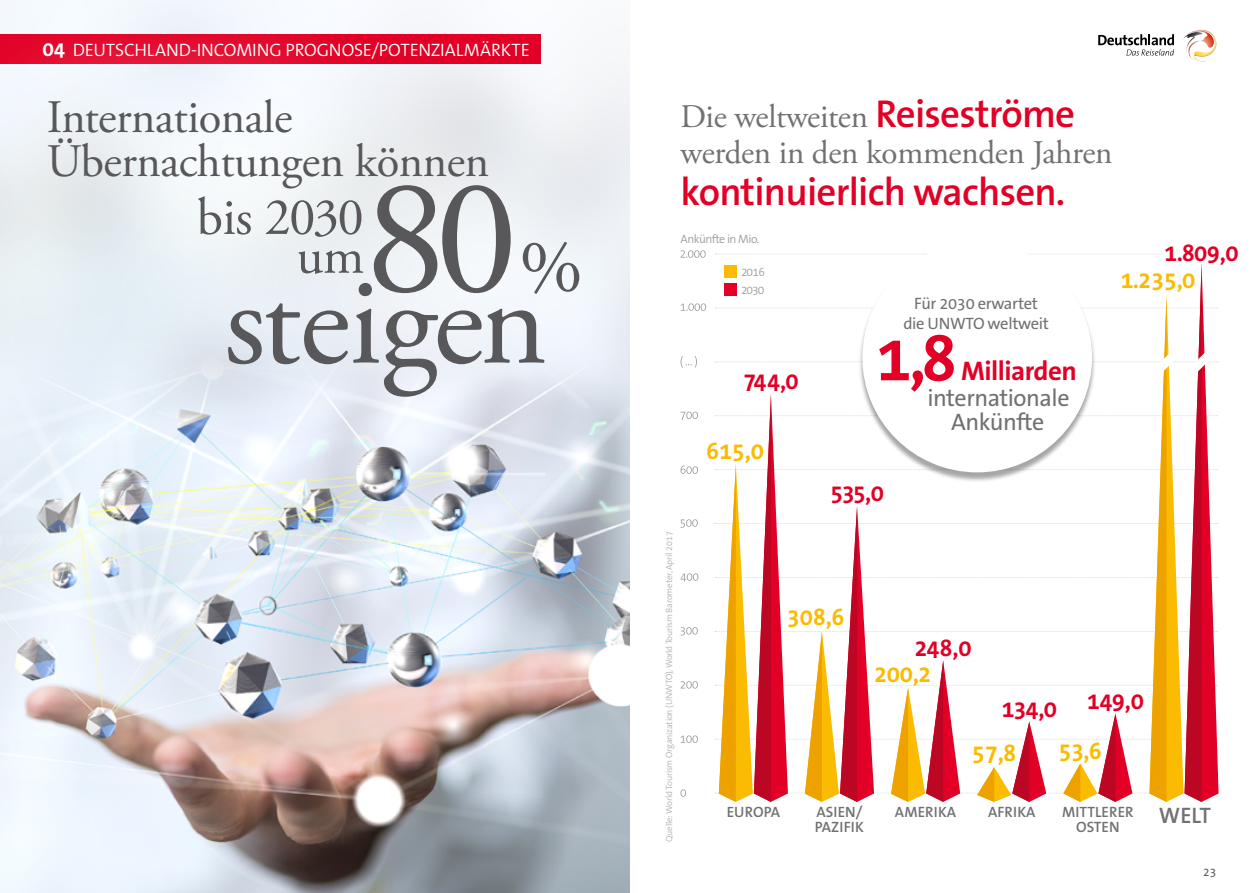
<style>
.page{position:relative;width:1259px;height:893px;background:#fff}
.page>*{position:absolute;margin:0;border:0;box-sizing:border-box;transform-origin:0 0}
.HL_AG_22pt{font:165px "Adobe Garamond Pro";color:#58585a}
.HL_AG_22pt-2{font:127.5px "Adobe Garamond Pro";letter-spacing:-.02em;color:#58585a}
.t1{font:66px "The Sans LP7 Bld";color:#e20026}
.HL_AG_22pt-3{font:52.5px "Adobe Garamond Pro";letter-spacing:-.01em;color:#58585a}
.HL_AG_22pt-4{font:46.5px "Adobe Garamond Pro";letter-spacing:-.01em;color:#58585a}
.HL_AG_22pt-5{font:39px "The Sans LP6 Se Bld";letter-spacing:-.02em;color:#e20026}
.HL_AG_22pt-6{font:33px/36px "Adobe Garamond Pro";letter-spacing:-.01em;color:#707172}
.t2{font:27px "The Sans LP7 Bld";letter-spacing:-.02em;color:#e20026}
.Copy_Grafik_SemiLigh{font:24px "The Sans LP7 Bld";letter-spacing:-.04em;color:#e20026}
.Copy_Grafik_SemiLigh-2{font:24px "The Sans LP7 Bld";letter-spacing:-.01em;color:#fabb00}
.t3{font:24px/24px "The Sans LP5 Plain";letter-spacing:-.02em;color:#707172;text-align:center}
.Copy_Grafik_SemiLigh-3{font:22.5px "The Sans LP6 Se Bld";color:#707172}
.Rubrik{font:18px "The Sans LP4 Se Lig";letter-spacing:-.01em;color:#fff}
.t4{font:16.5px/19.5px "The Sans LP5 Plain";letter-spacing:-.02em;color:#707172;text-align:center}
.Copy_Grafik_SemiLigh-4{font:15px/15px "The Sans LP6 Se Bld";letter-spacing:.005em;color:#707172}
.Grafik_Werte_8pt{font:12px "The Sans LP4 Se Lig";letter-spacing:-.045em;color:#9c9e9f}
.t5{font:12px "The Sans LP5 Plain";color:#58585a}
.Quelle_6pt{font:9px "The Sans LP4 Se Lig";letter-spacing:-.02em;color:#b1b3b4}
.s1{font-family:"The Sans LP7 Bld";font-size:21px}
.s2{font-size:75px}
.s3{font-family:"The Sans LP6 Se Bld";font-size:39px;color:#e20026}
</style>
<div class="page">
<img style="left:0;top:0;width:629px;height:893px">
<svg style="left:680px;top:789px;width:6px;height:8px"></svg>
<svg style="left:680px;top:735px;width:18px;height:8px"></svg>
<svg style="left:680px;top:681px;width:18px;height:8px"></svg>
<svg style="left:680px;top:627px;width:18px;height:9px"></svg>
<svg style="left:680px;top:573px;width:18px;height:9px"></svg>
<svg style="left:680px;top:519px;width:18px;height:9px"></svg>
<svg style="left:680px;top:465px;width:18px;height:9px"></svg>
<svg style="left:680px;top:412px;width:18px;height:8px"></svg>
<svg style="left:680px;top:303px;width:26px;height:8px"></svg>
<svg style="left:680px;top:356px;width:17px;height:12px"></svg>
<svg style="left:715px;top:254px;width:448px;height:1px"></svg>
<svg style="left:680px;top:250px;width:25px;height:8px"></svg>
<svg style="left:715px;top:263px;width:504px;height:539px"></svg>
<div style="left:972px;top:744px;width:44px;height:17px;background:#fff"></div>
<div style="left:1001px;top:699px;width:56px;height:18px;background:#fff"></div>
<div style="left:706px;top:441px;width:58px;height:18px;background:#fff"></div>
<div style="left:743px;top:371px;width:55px;height:18px;background:#fff"></div>
<div style="left:830px;top:483px;width:54px;height:18px;background:#fff"></div>
<div style="left:874px;top:665px;width:57px;height:17px;background:#fff"></div>
<div style="left:914px;top:638px;width:57px;height:18px;background:#fff"></div>
<div style="left:1087px;top:691px;width:57px;height:18px;background:#fff"></div>
<div style="left:1120px;top:270px;width:75px;height:18px;background:#fff"></div>
<div style="left:858px;top:245px;width:237px;height:238px;background:#000;opacity:.35"></div>
<div style="left:862px;top:243px;width:230px;height:229px;background:#fff;border-radius:50%"></div>
<div style="left:0;top:9px;width:671px;height:482px;background:#fff;opacity:.8"></div>
<div style="left:1058px;top:741px;width:44px;height:17px;background:#fff"></div>
<img style="left:1182px;top:30px;width:34px;height:32px">
<svg style="left:1098px;top:34px;width:76px;height:22px"></svg>
<p class="Rubrik" style="left:43px;top:38px;width:489px"><span class="s1">04</span> DEUTSCHLAND-INCOMING PROGNOSE/POTENZIALMÄRKTE</p>
<p class="HL_AG_22pt-4" style="left:47px;top:89px;width:247px">Internationale</p>
<p class="HL_AG_22pt-4" style="left:47px;top:134px;width:444px">Übernachtungen können</p>
<p class="HL_AG_22pt" style="left:364px;top:139px;width:220px">80<span class="s2">%</span></p>
<p class="HL_AG_22pt-3" style="left:197px;top:186px;width:168px">bis 2030</p>
<p class="HL_AG_22pt-3" style="left:296px;top:225px;width:69px">um</p>
<p class="HL_AG_22pt-2" style="left:224px;top:246px;width:324px">steigen</p>
<p class="HL_AG_22pt-6" style="left:680px;top:99px;width:433px">Die weltweiten <span class="s3">Reiseströme </span>werden in den kommenden Jahren</p>
<p class="HL_AG_22pt-5" style="left:680px;top:166px;width:386px">kontinuierlich wachsen.</p>
<p class="Grafik_Werte_8pt" style="left:680px;top:231px;width:80px">Ankünfte in Mio.</p>
<p class="Grafik_Werte_8pt" style="left:741px;top:264px;width:25px">2016</p>
<p class="Grafik_Werte_8pt" style="left:741px;top:282px;width:25px">2030</p>
<p class="Copy_Grafik_SemiLigh" style="left:743px;top:366px;width:57px">744,0</p>
<p class="Copy_Grafik_SemiLigh-2" style="left:706px;top:435px;width:60px">615,0</p>
<p class="t4" style="left:903px;top:294px;width:147px">Für 2030 erwartet die UNWTO weltweit</p>
<p class="t1" style="left:875px;top:316px;width:83px">1,8</p>
<p class="t2" style="left:961px;top:354px;width:117px">Milliarden</p>
<p class="t3" style="left:927px;top:386px;width:144px">internationale<br>Ankünfte</p>
<p class="Copy_Grafik_SemiLigh" style="left:830px;top:478px;width:55px">535,0</p>
<p class="Copy_Grafik_SemiLigh" style="left:1164px;top:237px;width:76px">1.809,0</p>
<p class="Copy_Grafik_SemiLigh-2" style="left:1120px;top:265px;width:77px">1.235,0</p>
<p class="Quelle_6pt" style="left:663px;top:842px;width:312px;rotate:-90deg">Quelle: World Tourism Organization (UNWTO), World Tourism Barometer, April 2017</p>
<p class="Copy_Grafik_SemiLigh-2" style="left:787px;top:602px;width:59px">308,6</p>
<p class="Copy_Grafik_SemiLigh" style="left:914px;top:633px;width:59px">248,0</p>
<p class="Copy_Grafik_SemiLigh-2" style="left:874px;top:659px;width:59px">200,2</p>
<p class="Copy_Grafik_SemiLigh" style="left:1001px;top:694px;width:57px">134,0</p>
<p class="Copy_Grafik_SemiLigh" style="left:1087px;top:686px;width:59px">149,0</p>
<p class="Copy_Grafik_SemiLigh-2" style="left:972px;top:738px;width:46px">57,8</p>
<p class="Copy_Grafik_SemiLigh-2" style="left:1058px;top:735px;width:45px">53,6</p>
<p class="Copy_Grafik_SemiLigh-4" style="left:726px;top:805px;width:55px">EUROPA</p>
<p class="Copy_Grafik_SemiLigh-4" style="left:815px;top:805px;width:51px">ASIEN/<br>PAZIFIK</p>
<p class="Copy_Grafik_SemiLigh-4" style="left:895px;top:805px;width:63px">AMERIKA</p>
<p class="Copy_Grafik_SemiLigh-4" style="left:988px;top:805px;width:49px">AFRIKA</p>
<p class="Copy_Grafik_SemiLigh-4" style="left:1062px;top:805px;width:73px;text-align:center">MITTLERER<br>OSTEN</p>
<p class="Copy_Grafik_SemiLigh-3" style="left:1159px;top:801px;width:54px">WELT</p>
<h3 class="t5" style="left:1203px;top:864px;width:15px">23</h3>
</div>
